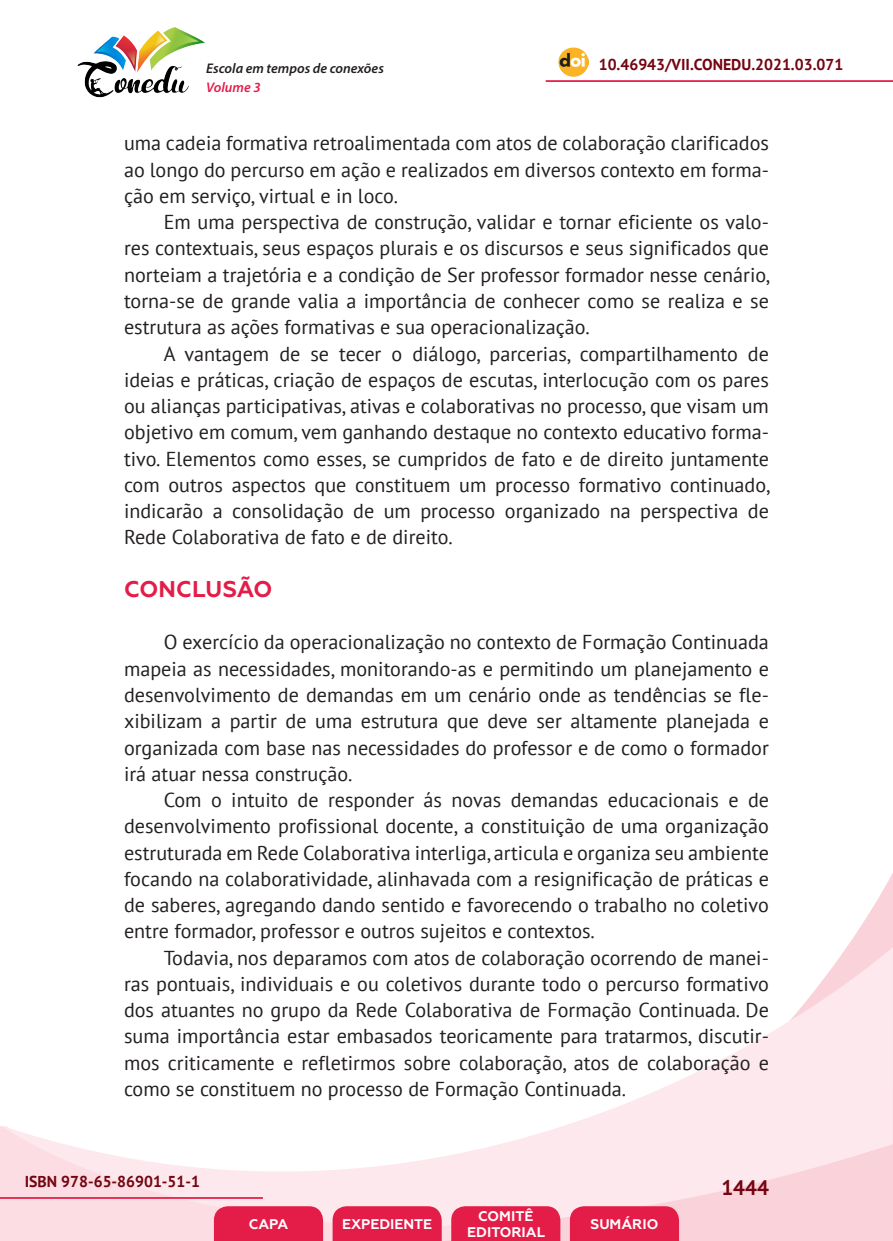
<style>
.page{position:relative;width:893px;height:1241px;background:#fff}
.page>*{position:absolute;margin:0;border:0;box-sizing:border-box;transform-origin:0 0}
._9_SUBTÍTULO_1{font:700 22.75px "Geometria";color:#e41c48}
.t1{font:700 21px "PT Sans";color:#740410}
._8_CORPO{font:20.12px/26.2px "PT Sans";color:#231f20;text-align:justify}
.t2{font:700 15.75px "PT Sans";color:#740410}
.t3{font:700 14px/16.8px "Geometria";color:#fff;text-align:center}
.t4{font:italic 600 14px "Myriad Pro";color:#231f20}
.t5{font:italic 600 14px "Myriad Pro";color:#e41c48}
</style>
<div class="page">
<svg style="left:848px;top:873px;width:45px;height:73px"></svg>
<svg style="left:0;top:946px;width:893px;height:294px"></svg>
<hr style="left:0;top:1196px;width:263px;height:2px;background:#e41c48">
<hr style="left:546px;top:80px;width:347px;height:2px;background:#e41c48">
<img style="left:559px;top:47px;width:30px;height:30px">
<img style="left:77px;top:27px;width:128px;height:71px">
<svg style="left:214px;top:1205px;width:109px;height:35px;background:#e52751"></svg>
<svg style="left:333px;top:1205px;width:109px;height:35px;background:#e52751"></svg>
<svg style="left:451px;top:1205px;width:109px;height:35px;background:#e52751"></svg>
<svg style="left:570px;top:1205px;width:109px;height:35px;background:#e52650"></svg>
<p class="t4" style="left:206px;top:59px;width:179px">Escola em tempos de conexões</p>
<p class="t2" style="left:599px;top:54px;width:246px">10.46943/VII.CONEDU.2021.03.071</p>
<p class="t5" style="left:206px;top:78px;width:56px">Volume 3</p>
<p class="_8_CORPO" style="left:124px;top:130px;width:646px">uma cadeia formativa retroalimentada com atos de colaboração clarificados ao longo do percurso em ação e realizados em diversos contexto em forma&shy;ção em serviço, virtual e in loco.</p>
<p class="_8_CORPO" style="left:124px;top:208px;width:648px;text-indent:40px">Em uma perspectiva de construção, validar e tornar eficiente os valo&shy;res contextuais, seus espaços plurais e os discursos e seus significados que norteiam a trajetória e a condição de Ser professor formador nesse cenário, torna-se de grande valia a importância de conhecer como se realiza e se estrutura as ações formativas e sua operacionalização.</p>
<p class="_8_CORPO" style="left:124px;top:340px;width:648px;text-indent:40px">A vantagem de se tecer o diálogo, parcerias, compartilhamento de ideias e práticas, criação de espaços de escutas, interlocução com os pares ou alianças participativas, ativas e colaborativas no processo, que visam um objetivo em comum, vem ganhando destaque no contexto educativo forma&shy;tivo. Elementos como esses, se cumpridos de fato e de direito juntamente com outros aspectos que constituem um processo formativo continuado, indicarão a consolidação de um processo organizado na perspectiva de Rede Colaborativa de fato e de direito.</p>
<p class="_9_SUBTÍTULO_1" style="left:124px;top:575px;width:150px">CONCLUSÃO</p>
<p class="_8_CORPO" style="left:124px;top:628px;width:646px;text-indent:40px">O exercício da operacionalização no contexto de Formação Continuada mapeia as necessidades, monitorando-as e permitindo um planejamento e desenvolvimento de demandas em um cenário onde as tendências se fle&shy;xibilizam a partir de uma estrutura que deve ser altamente planejada e organizada com base nas necessidades do professor e de como o formador irá atuar nessa construção.</p>
<p class="_8_CORPO" style="left:124px;top:786px;width:646px;text-indent:40px">Com o intuito de responder ás novas demandas educacionais e de desenvolvimento profissional docente, a constituição de uma organização estruturada em Rede Colaborativa interliga, articula e organiza seu ambiente focando na colaboratividade, alinhavada com a resignificação de práticas e de saberes, agregando dando sentido e favorecendo o trabalho no coletivo entre formador, professor e outros sujeitos e contextos.</p>
<p class="_8_CORPO" style="left:124px;top:943px;width:646px;text-indent:40px">Todavia, nos deparamos com atos de colaboração ocorrendo de manei&shy;ras pontuais, individuais e ou coletivos durante todo o percurso formativo dos atuantes no grupo da Rede Colaborativa de Formação Continuada. De suma importância estar embasados teoricamente para tratarmos, discutir&shy;mos criticamente e refletirmos sobre colaboração, atos de colaboração e como se constituem no processo de Formação Continuada.</p>
<p class="t2" style="left:25px;top:1170px;width:177px">ISBN 978-65-86901-51-1</p>
<p class="t3" style="left:249px;top:1215px;width:41px">CAPA</p>
<p class="t3" style="left:342px;top:1215px;width:92px">EXPEDIENTE</p>
<p class="t3" style="left:467px;top:1207px;width:79px">COMITÊ<br>EDITORIAL</p>
<p class="t3" style="left:590px;top:1215px;width:69px">SUMÁRIO</p>
<p class="t1" style="left:721px;top:1173px;width:49px">1444</p>
</div>
